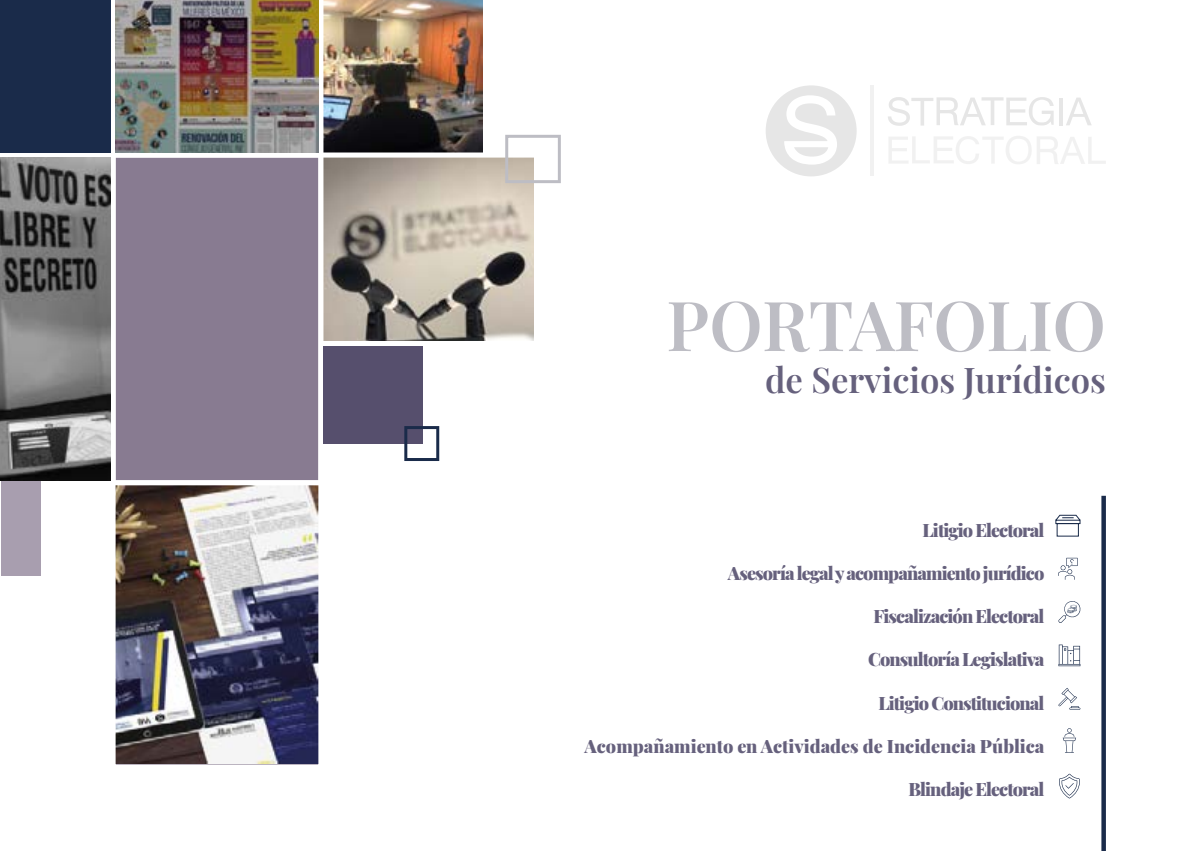
<style>
.page{position:relative;width:1191px;height:851px;background:#fff}
.page>*{position:absolute;margin:0;border:0;box-sizing:border-box;transform-origin:0 0}
.t1{font:600 69px "Playfair Display";letter-spacing:-.01em;color:#bdbdc4}
.t2{font:600 34.65px "Playfair Display";color:#66617d}
.t3{font:900 18px "Playfair Display";letter-spacing:-.05em;color:#66617d}
.t4{font:900 18px "Playfair Display";color:#66617d}
</style>
<div class="page">
<img style="left:0;top:0;width:541px;height:765px">
<div style="left:0;top:0;width:111px;height:153px;background:#1a2b4a"></div>
<div style="left:1px;top:485px;width:39px;height:91px;background:#a89eaf"></div>
<div style="left:1px;top:480px;width:39px;height:5px;background:#a89eaf"></div>
<div style="left:323px;top:346px;width:99px;height:97px;background:#564f6d"></div>
<svg style="left:404px;top:426px;width:35px;height:35px"></svg>
<svg style="left:505px;top:135px;width:56px;height:48px"></svg>
<img style="left:116px;top:0;width:202px;height:153px">
<img style="left:1px;top:157px;width:110px;height:323px">
<svg style="left:1058px;top:557px;width:19px;height:22px"></svg>
<svg style="left:1055px;top:514px;width:26px;height:23px"></svg>
<svg style="left:1058px;top:601px;width:23px;height:22px"></svg>
<svg style="left:1058px;top:644px;width:22px;height:22px"></svg>
<svg style="left:1058px;top:688px;width:22px;height:21px"></svg>
<div style="left:1101px;top:495px;width:5px;height:355px;background:#1a2b4a"></div>
<svg style="left:1062px;top:728px;width:14px;height:24px"></svg>
<svg style="left:1059px;top:773px;width:20px;height:25px"></svg>
<svg style="left:888px;top:97px;width:165px;height:29px"></svg>
<hr style="left:1059px;top:98px;width:4px;height:28px;background:#e6e6e6">
<svg style="left:1066px;top:97px;width:25px;height:28px"></svg>
<hr style="left:870px;top:85px;width:4px;height:91px;background:#f1f1f1">
<svg style="left:766px;top:85px;width:90px;height:91px"></svg>
<svg style="left:889px;top:136px;width:217px;height:28px"></svg>
<h1 class="t1" style="left:666px;top:271px;width:441px">PORTAFOLIO</h1>
<h2 class="t2" style="left:765px;top:352px;width:342px">de Servicios Jurídicos</h2>
<p class="t3" style="left:922px;top:515px;width:123px">Litigio Electoral</p>
<p class="t3" style="left:728px;top:559px;width:318px">Asesoría legal y acompañamiento jurídico</p>
<p class="t3" style="left:873px;top:602px;width:172px">Fiscalización Electoral</p>
<p class="t3" style="left:868px;top:645px;width:178px">Consultoría Legislativa</p>
<p class="t3" style="left:878px;top:688px;width:167px">Litigio Constitucional</p>
<p class="t4" style="left:584px;top:731px;width:461px">Acompañamiento en Actividades de Incidencia Pública</p>
<p class="t3" style="left:908px;top:775px;width:137px">Blindaje Electoral</p>
</div>
